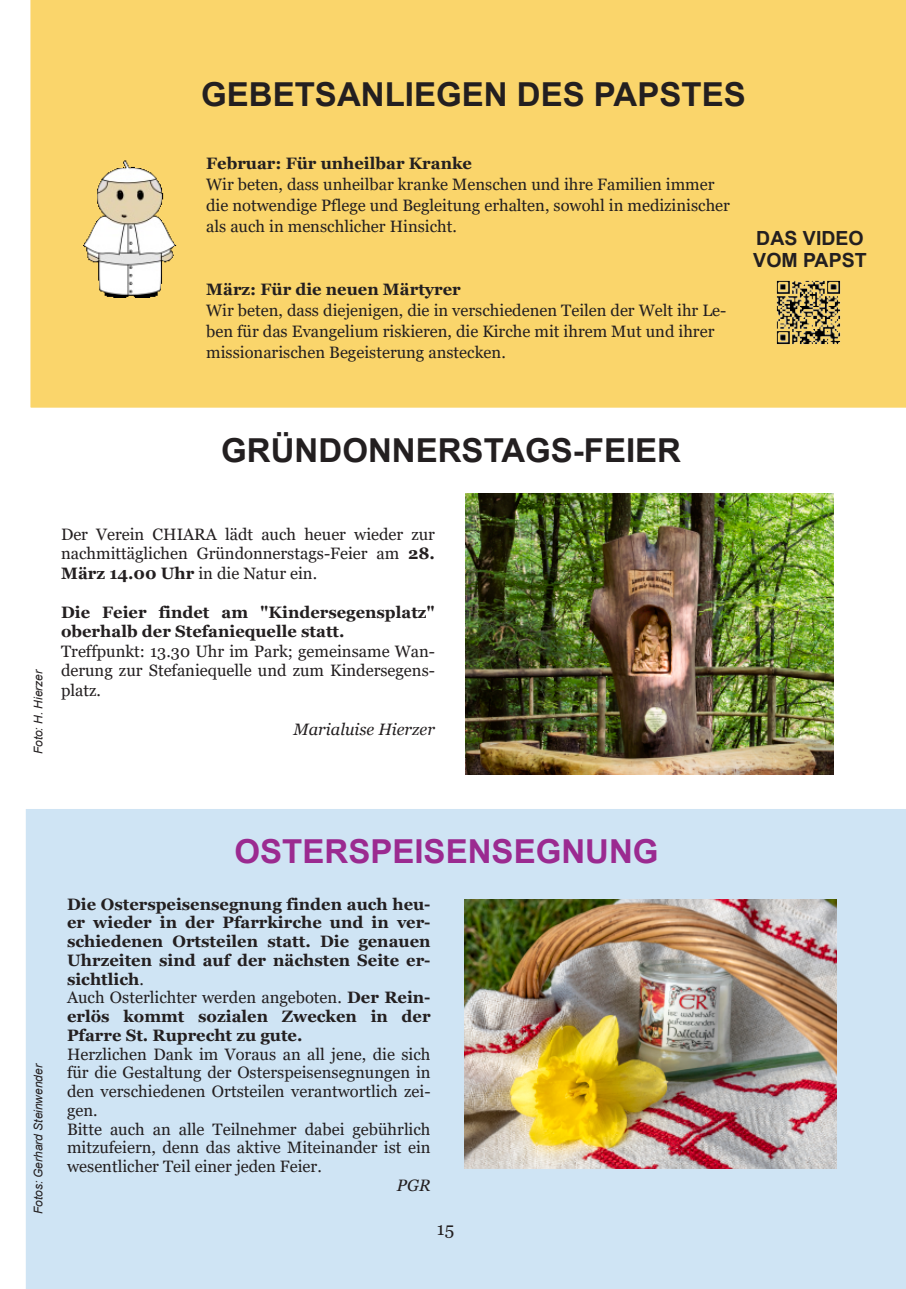
<style>
.page{position:relative;width:906px;height:1289px;background:#fff}
.page>*{position:absolute;margin:0;border:0;box-sizing:border-box;transform-origin:0 0}
.t1{font:700 33px "Arial";color:#231f20}
.t2{font:700 33px "Arial";color:#9b2a90}
.t3{font:700 19.5px/22.5px "Arial";color:#231f20}
.t4{font:18px "Georgia";color:#231f20}
.t5{font:16.5px/18.8px "Georgia";color:#231f20}
.t6{font:700 16.5px/18.8px "Georgia";color:#231f20}
.t7{font:italic 16.5px "Georgia";color:#231f20}
.t8{font:italic 12px "Arial";letter-spacing:-.005em;color:#231f20}
.s1{font-weight:700}
.s2{font-weight:400}
</style>
<div class="page">
<div style="left:30px;top:0;width:876px;height:408px;background:#fad56b"></div>
<div style="left:26px;top:809px;width:880px;height:479px;background:#cfe4f4"></div>
<img style="left:466px;top:494px;width:367px;height:280px">
<img style="left:83px;top:155px;width:101px;height:143px">
<img style="left:768px;top:272px;width:82px;height:82px">
<img style="left:465px;top:899px;width:371px;height:268px">
<h1 class="t1" style="left:201px;top:77px;width:546px">GEBETSANLIEGEN DES PAPSTES</h1>
<p class="t6" style="left:206px;top:154px;width:267px">Februar: Für unheilbar Kranke</p>
<p class="t5" style="left:206px;top:174px;width:525px;line-height:21px">Wir beten, dass unheilbar kranke Menschen und ihre Familien immer die notwendige Pflege und Begleitung erhalten, sowohl in medizinischer als auch in menschlicher Hinsicht.</p>
<p class="t6" style="left:206px;top:280px;width:256px">März: Für die neuen Märtyrer</p>
<p class="t5" style="left:206px;top:300px;width:522px;line-height:21px">Wir beten, dass diejenigen, die in verschiedenen Teilen der Welt ihr Le&shy;ben für das Evangelium riskieren, die Kirche mit ihrem Mut und ihrer missionarischen Begeisterung anstecken.</p>
<p class="t3" style="left:753px;top:227px;width:115px">DAS VIDEO<br>VOM PAPST</p>
<h1 class="t1" style="left:221px;top:432px;width:461px">GRÜNDONNERSTAGS-FEIER</h1>
<p class="t8" style="left:32px;top:754px;width:87px;rotate:-90deg">Foto: H. Hierzer</p>
<p class="t5" style="left:61px;top:524px;width:375px;line-height:19.5px;text-align:justify">Der Verein CHIARA lädt auch heuer wieder zur nachmittäglichen Gründonnerstags-Feier am <span class="s1">28.<br>März 14.00 Uhr</span> in die Natur ein.</p>
<p class="t6" style="left:61px;top:602px;width:375px;line-height:19.5px">Die Feier findet am "Kindersegensplatz" oberhalb der Stefaniequelle statt.</p>
<p class="t5" style="left:61px;top:641px;width:375px;line-height:19.5px;text-align:justify">Treffpunkt: 13.30 Uhr im Park; gemeinsame Wan&shy;derung zur Stefaniequelle und zum Kindersegens&shy;platz.</p>
<p class="t7" style="left:293px;top:719px;width:143px">Marialuise Hierzer</p>
<p class="t8" style="left:32px;top:1214px;width:152px;rotate:-90deg">Fotos: Gerhard Steinwender</p>
<h1 class="t2" style="left:235px;top:833px;width:425px">OSTERSPEISENSEGNUNG</h1>
<p class="t6" style="left:67px;top:894px;width:365px">Die Osterspeisensegnung finden auch heu&shy;er wieder in der Pfarrkirche und in ver&shy;schiedenen Ortsteilen statt. Die genauen Uhrzeiten sind auf der nächsten Seite er&shy;sichtlich<span class="s2">.<br>Auch Osterlichter werden angeboten.</span> Der Rein&shy;erlös kommt sozialen Zwecken in der Pfarre St. Ruprecht zu gute.</p>
<p class="t5" style="left:67px;top:1044px;width:365px">Herzlichen Dank im Voraus an all jene, die sich für die Gestaltung der Osterspeisensegnungen in den verschiedenen Ortsteilen verantwortlich zei&shy;gen.<br>Bitte auch an alle Teilnehmer dabei gebührlich mitzufeiern, denn das aktive Miteinander ist ein wesentlicher Teil einer jeden Feier.</p>
<p class="t7" style="left:397px;top:1175px;width:35px">PGR</p>
<p class="t4" style="left:437px;top:1218px;width:19px">15</p>
</div>
